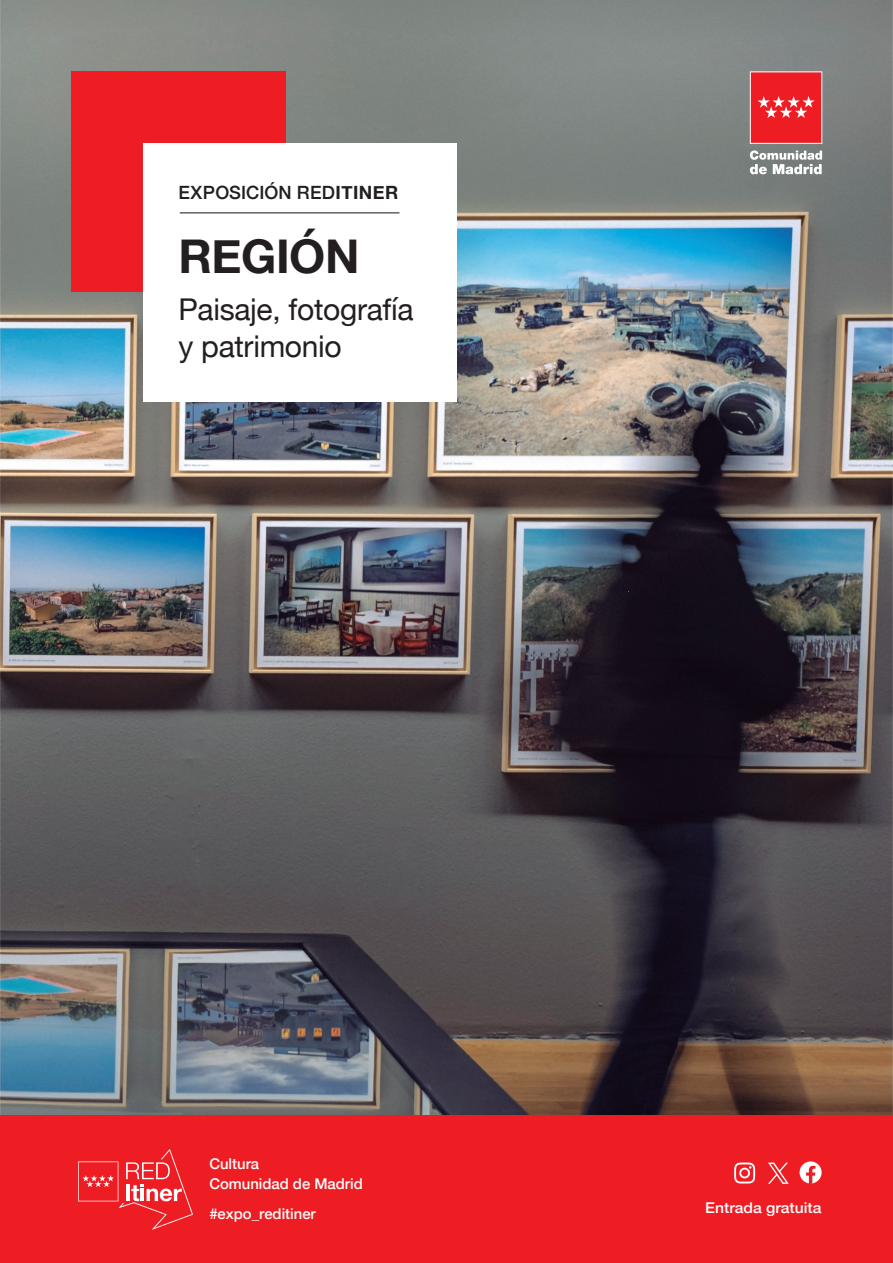
<style>
.page{position:relative;width:893px;height:1263px;background:#fff}
.page>*{position:absolute;margin:0;border:0;box-sizing:border-box;transform-origin:0 0}
.t1{font:700 46.5px "Helvetica Neue";letter-spacing:-.01em;color:#231f20}
.t2{font:30px/37.5px "Helvetica Neue";letter-spacing:-.01em;color:#231f20}
.t3{font:500 18.3px "Helvetica Neue";color:#231f20}
.t4{font:500 14.85px/20.1px "Helvetica Neue";color:#fff}
.t5{font:500 14.85px "Helvetica Neue";color:#fff;scale:1.05 1}
.s1{font-weight:700}
</style>
<div class="page">
<img style="left:0;top:0;width:893px;height:1116px">
<div style="left:71px;top:72px;width:215px;height:220px;background:#ee1d23"></div>
<div style="left:144px;top:143px;width:313px;height:259px;background:#fff"></div>
<hr style="left:180px;top:212px;width:219px;height:1px;background:#231f20">
<svg style="left:750px;top:71px;width:72px;height:73px;background:#ef363b"></svg>
<svg style="left:750px;top:150px;width:72px;height:24px"></svg>
<div style="left:0;top:1116px;width:893px;height:147px;background:#ee1d23"></div>
<svg style="left:734px;top:1162px;width:21px;height:21px"></svg>
<svg style="left:800px;top:1161px;width:22px;height:22px"></svg>
<svg style="left:768px;top:1162px;width:21px;height:22px"></svg>
<svg style="left:78px;top:1149px;width:115px;height:81px"></svg>
<p class="t3" style="left:178px;top:178px;width:222px">EXPOSICIÓN RED<span class="s1">ITINER</span></p>
<h1 class="t1" style="left:178px;top:220px;width:183px">REGIÓN</h1>
<h2 class="t2" style="left:178px;top:292px;width:237px">Paisaje, fotografía y patrimonio</h2>
<p class="t4" style="left:209px;top:1152px;width:155px">Cultura<br>Comunidad de Madrid</p>
<p class="t4" style="left:209px;top:1202px;width:108px">#expo_reditiner</p>
<p class="t5" style="left:705px;top:1196px;width:112px">Entrada gratuita</p>
</div>
